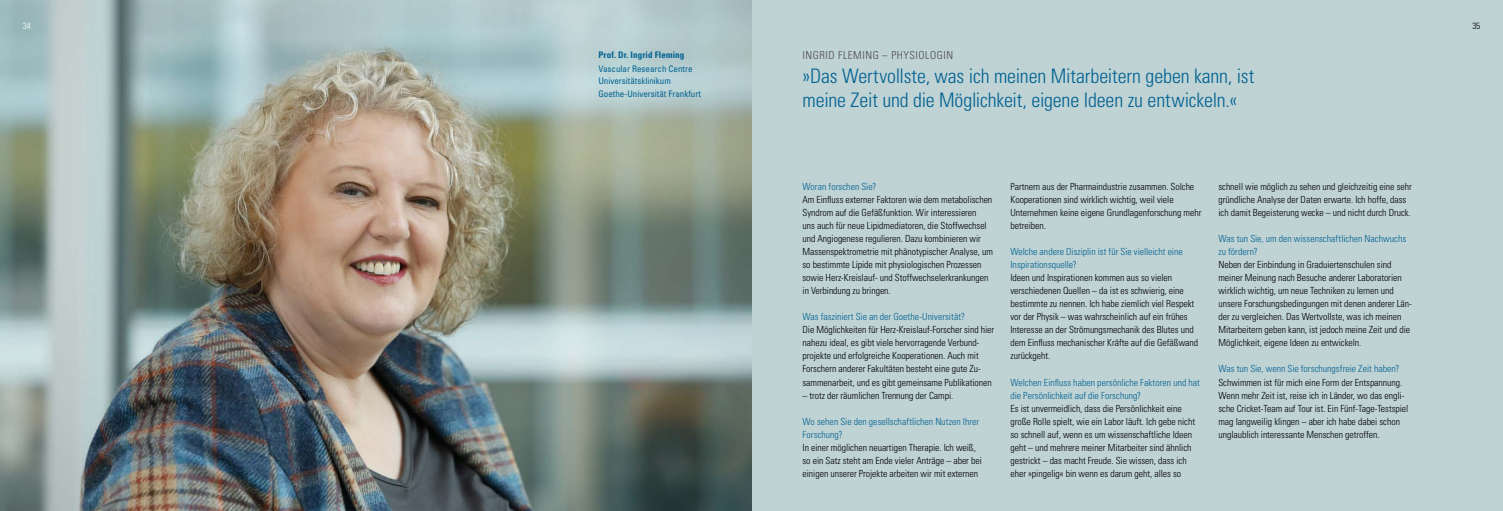
<style>
.page{position:relative;width:1503px;height:511px;background:#fff}
.page>*{position:absolute;margin:0;border:0;box-sizing:border-box;transform-origin:0 0}
.t1{font:300 condensed 20px/24px "Univers LT Std";letter-spacing:-.005em;color:#006192}
.t2{font:300 condensed 11px "Univers LT Std";letter-spacing:.05em;color:#4b4a48}
.t3{font:300 condensed 9.8px/13px "Univers LT Std";letter-spacing:-.005em;color:#000}
.t4{font:300 condensed 9.8px/13px "Univers LT Std";color:#006192}
.t5{font:condensed 9px/12px "Univers LT Std";color:#006192}
.t6{font:700 condensed 9px "Univers LT Std";letter-spacing:.015em;color:#006192}
.t7{font:300 condensed 9px "Univers LT Std";color:#fff}
.t8{font:300 condensed 9px "Univers LT Std";color:#000}
</style>
<div class="page">
<div style="left:752px;top:0;width:750px;height:510px;background:#c0d3d4"></div>
<img style="left:0;top:0;width:751px;height:510px">
<p class="t7" style="left:23px;top:21px;width:10px">34</p>
<p class="t8" style="left:1472px;top:21px;width:9px">35</p>
<p class="t6" style="left:598px;top:49px;width:88px">Prof. Dr. Ingrid Fleming</p>
<p class="t5" style="left:598px;top:63px;width:104px">Vascular Research Centre<br>Universitätsklinikum<br>Goethe-Universität Frankfurt</p>
<p class="t2" style="left:802px;top:49px;width:152px">INGRID FLEMING – PHYSIOLOGIN</p>
<h1 class="t1" style="left:802px;top:64px;width:453px">»Das Wertvollste, was ich meinen Mitarbeitern geben kann, ist meine Zeit und die Möglichkeit, eigene Ideen zu entwickeln.«</h1>
<p class="t4" style="left:802px;top:180px;width:75px">Woran forschen Sie?</p>
<p class="t3" style="left:802px;top:193px;width:192px">Am Einfluss externer Faktoren wie dem metabolischen Syndrom auf die Gefäßfunktion. Wir interessieren<br>uns auch für neue Lipidmediatoren, die Stoffwechsel und Angiogenese regulieren. Dazu kombinieren wir Massenspektrometrie mit phänotypischer Analyse, um so bestimmte Lipide mit physiologischen Prozessen sowie Herz-Kreislauf- und Stoffwechselerkrankungen in Verbindung zu bringen.</p>
<p class="t4" style="left:802px;top:310px;width:164px">Was fasziniert Sie an der Goethe-Universität?</p>
<p class="t3" style="left:802px;top:323px;width:193px">Die Möglichkeiten für Herz-Kreislauf-Forscher sind hier nahezu ideal, es gibt viele hervorragende Verbund&shy;projekte und erfolgreiche Kooperationen. Auch mit Forschern anderer Fakultäten besteht eine gute Zu&shy;sammenarbeit, und es gibt gemeinsame Publikationen</p>
<p class="t3" style="left:802px;top:388px;width:152px">– trotz der räumlichen Trennung der Campi.</p>
<p class="t4" style="left:802px;top:414px;width:178px">Wo sehen Sie den gesellschaftlichen Nutzen Ihrer<br>Forschung?</p>
<p class="t3" style="left:802px;top:440px;width:181px">In einer möglichen neuartigen Therapie. Ich weiß, so ein Satz steht am Ende vieler Anträge – aber bei einigen unserer Projekte arbeiten wir mit externen</p>
<p class="t3" style="left:1010px;top:180px;width:192px">Partnern aus der Pharmaindustrie zusammen. Solche Kooperationen sind wirklich wichtig, weil viele Unternehmen keine eigene Grundlagenforschung mehr betreiben.</p>
<p class="t4" style="left:1010px;top:245px;width:174px">Welche andere Disziplin ist für Sie vielleicht eine<br>Inspirationsquelle?</p>
<p class="t3" style="left:1010px;top:271px;width:189px">Ideen und Inspirationen kommen aus so vielen verschiedenen Quellen – da ist es schwierig, eine bestimmte zu nennen. Ich habe ziemlich viel Respekt vor der Physik – was wahrscheinlich auf ein frühes Interesse an der Strömungsmechanik des Blutes und dem Einfluss mechanischer Kräfte auf die Gefäßwand zurückgeht.</p>
<p class="t4" style="left:1010px;top:375px;width:191px">Welchen Einfluss haben persönliche Faktoren und hat die Persönlichkeit auf die Forschung?</p>
<p class="t3" style="left:1010px;top:401px;width:186px">Es ist unvermeidlich, dass die Persönlichkeit eine große Rolle spielt, wie ein Labor läuft. Ich gebe nicht so schnell auf, wenn es um wissenschaftliche Ideen geht – und mehrere meiner Mitarbeiter sind ähnlich gestrickt – das macht Freude. Sie wissen, dass ich eher »pingelig« bin wenn es darum geht, alles so</p>
<p class="t3" style="left:1218px;top:180px;width:195px">schnell wie möglich zu sehen und gleichzeitig eine sehr gründliche Analyse der Daten erwarte. Ich hoffe, dass ich damit Begeisterung wecke – und nicht durch Druck.</p>
<p class="t4" style="left:1218px;top:232px;width:189px">Was tun Sie, um den wissenschaftlichen Nachwuchs zu fördern?</p>
<p class="t3" style="left:1218px;top:258px;width:195px">Neben der Einbindung in Graduiertenschulen sind meiner Meinung nach Besuche anderer Laboratorien wirklich wichtig, um neue Techniken zu lernen und unsere Forschungsbedingungen mit denen anderer Län&shy;der zu vergleichen. Das Wertvollste, was ich meinen Mitarbeitern geben kann, ist jedoch meine Zeit und die Möglichkeit, eigene Ideen zu entwickeln.</p>
<p class="t4" style="left:1218px;top:362px;width:182px">Was tun Sie, wenn Sie forschungsfreie Zeit haben?</p>
<p class="t3" style="left:1218px;top:375px;width:191px">Schwimmen ist für mich eine Form der Entspannung.<br>Wenn mehr Zeit ist, reise ich in Länder, wo das engli&shy;sche Cricket-Team auf Tour ist. Ein Fünf-Tage-Testspiel mag langweilig klingen – aber ich habe dabei schon unglaublich interessante Menschen getroffen.</p>
</div>
